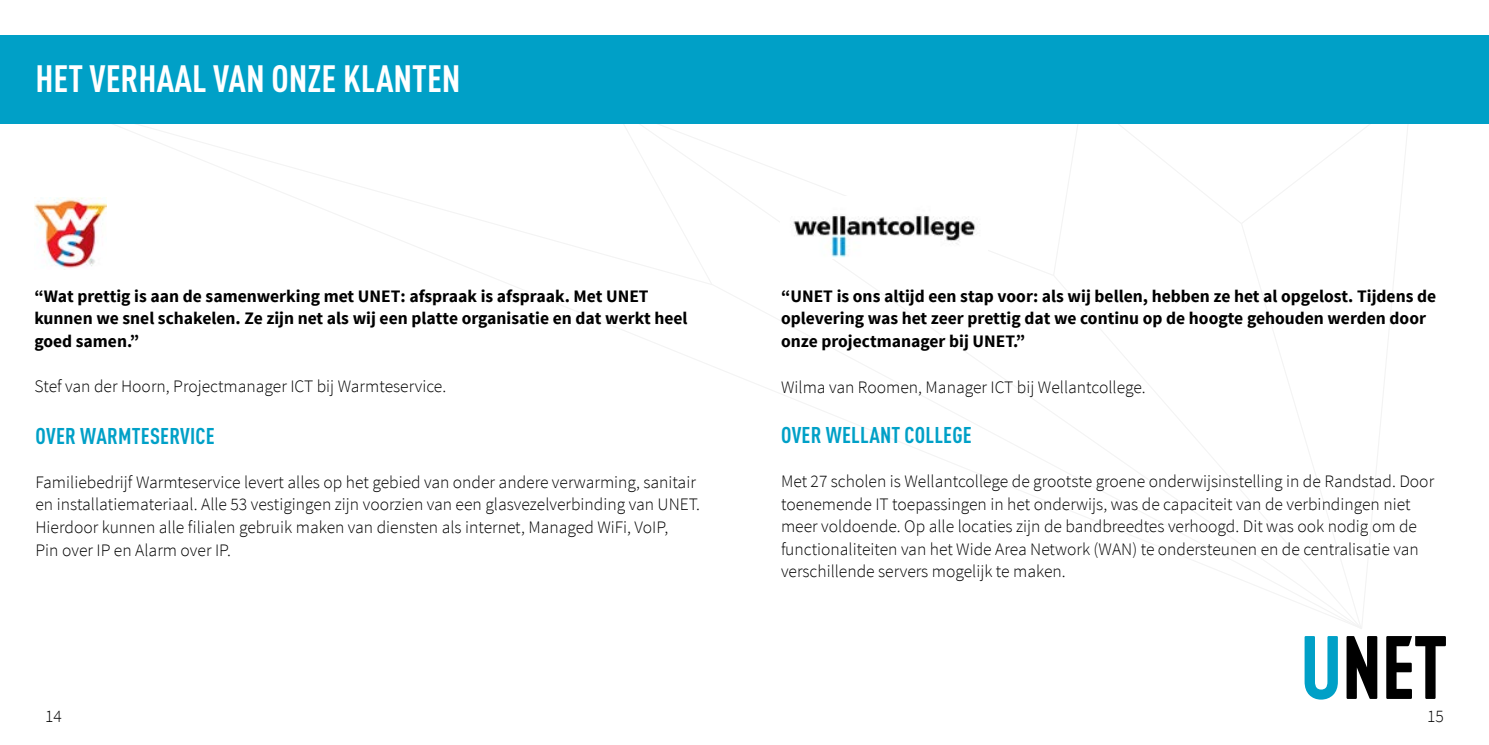
<style>
.page{position:relative;width:1489px;height:745px;background:#fff}
.page>*{position:absolute;margin:0;border:0;box-sizing:border-box;transform-origin:0 0}
.t1{font:700 condensed 37.5px "DINOT";color:#fff}
.t2{font:700 condensed 22.5px "DINOT";letter-spacing:.01em;color:#00a0c7}
.t3{font:300 17.5px/22.5px "Source Sans Pro";color:#000}
.t4{font:700 17.5px/22.5px "Source Sans Pro";color:#000}
</style>
<div class="page">
<svg style="left:610px;top:124px;width:103px;height:161px"></svg>
<svg style="left:1051px;top:274px;width:311px;height:355px"></svg>
<svg style="left:1304px;top:636px;width:33px;height:63px"></svg>
<svg style="left:1346px;top:636px;width:31px;height:62px"></svg>
<svg style="left:1386px;top:636px;width:59px;height:62px"></svg>
<div style="left:744px;top:35px;width:744px;height:89px;background:#00a0c7"></div>
<div style="left:0;top:35px;width:744px;height:89px;background:#00a0c7"></div>
<img style="left:34px;top:197px;width:73px;height:73px">
<img style="left:793px;top:215px;width:183px;height:43px">
<h1 class="t1" style="left:35px;top:51px;width:426px">HET VERHAAL VAN ONZE KLANTEN</h1>
<p class="t4" style="left:34px;top:285px;width:654px">“Wat prettig is aan de samenwerking met UNET: afspraak is afspraak. Met UNET kunnen we snel schakelen. Ze zijn net als wij een platte organisatie en dat werkt heel goed samen.”</p>
<p class="t3" style="left:34px;top:374px;width:413px">Stef van der Hoorn, Projectmanager ICT bij Warmteservice.</p>
<p class="t2" style="left:36px;top:419px;width:181px">OVER WARMTESERVICE</p>
<p class="t3" style="left:35px;top:470px;width:666px">Familiebedrijf Warmteservice levert alles op het gebied van onder andere verwarming, sanitair en installatiemateriaal. Alle 53 vestigingen zijn voorzien van een glasvezelverbinding van UNET.<br>Hierdoor kunnen alle filialen gebruik maken van diensten als internet, Managed WiFi, VoIP,<br>Pin over IP en Alarm over IP.</p>
<p class="t4" style="left:781px;top:285px;width:656px">“UNET is ons altijd een stap voor: als wij bellen, hebben ze het al opgelost. Tijdens de oplevering was het zeer prettig dat we continu op de hoogte gehouden werden door onze projectmanager bij UNET.”</p>
<p class="t3" style="left:781px;top:375px;width:366px">Wilma van Roomen, Manager ICT bij Wellantcollege.</p>
<p class="t2" style="left:781px;top:418px;width:192px">OVER WELLANT COLLEGE</p>
<p class="t3" style="left:781px;top:469px;width:654px">Met 27 scholen is Wellantcollege de grootste groene onderwijsinstelling in de Randstad. Door toenemende IT toepassingen in het onderwijs, was de capaciteit van de verbindingen niet meer voldoende. Op alle locaties zijn de bandbreedtes verhoogd. Dit was ook nodig om de functionaliteiten van het Wide Area Network (WAN) te ondersteunen en de centralisatie van verschillende servers mogelijk te maken.</p>
<p class="t3" style="left:45px;top:704px;width:18px">14</p>
<p class="t3" style="left:1426px;top:704px;width:18px">15</p>
</div>
